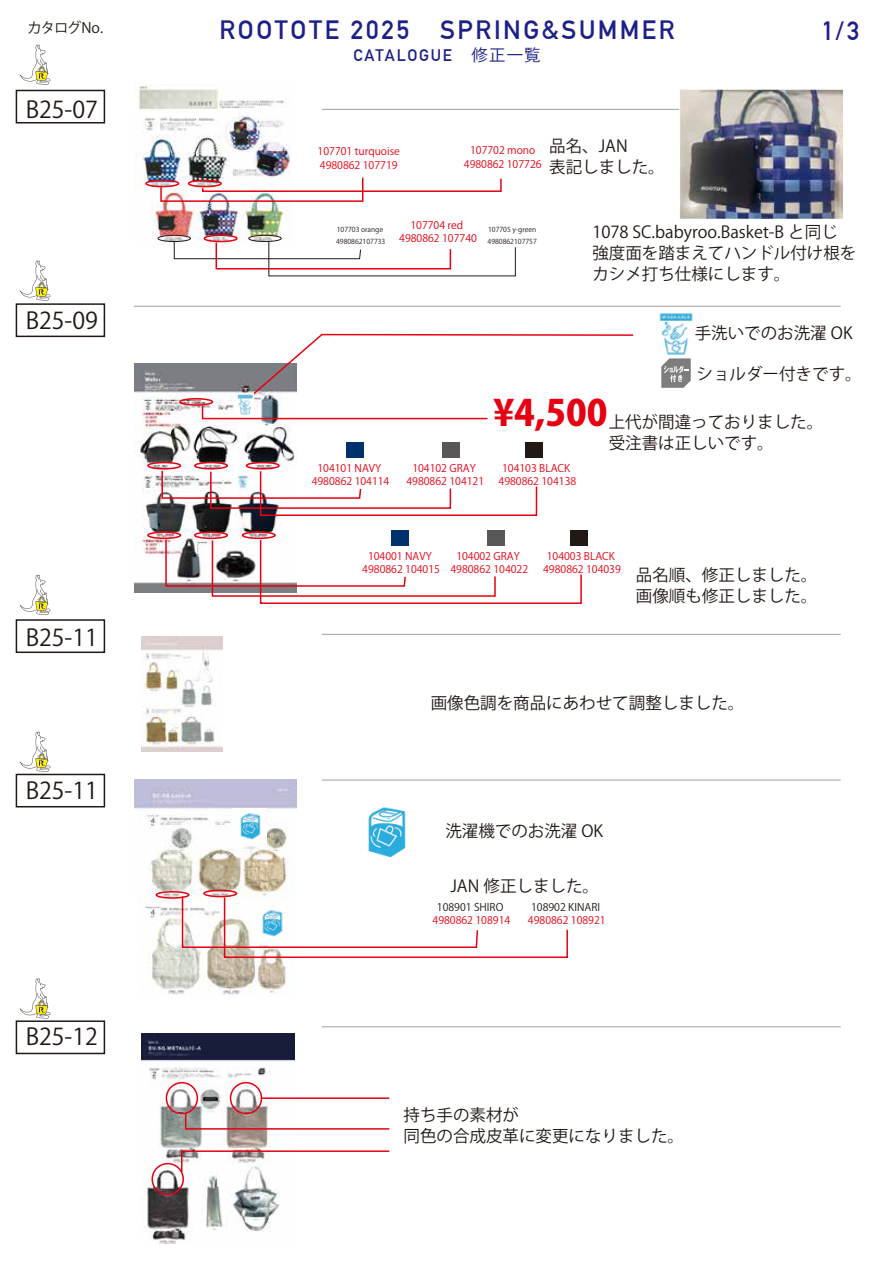
<style>
.page{position:relative;width:893px;height:1263px;background:#fff}
.page>*{position:absolute;margin:0;border:0;box-sizing:border-box;transform-origin:0 0}
.t1{font:800 35.7px "Koz Go Pr 6 N";color:#e60012}
.t2{font:700 25.95px "DIN Alternate";letter-spacing:.1em;color:#1d2088}
.t3{font:23.1px "Koz Go Pr 6 N";color:#221815}
.t4{font:16.5px/21px "Koz Go Pr 6 N";color:#221815}
.t5{font:700 16.35px "DIN Alternate";letter-spacing:.105em;color:#1d2088}
.t6{font:14.4px "Koz Go Pr 6 N";letter-spacing:-.07em;color:#221815}
.t7{font:10.5px/13.5px "Koz Go Pr 6 N";color:#e60012;text-align:center}
.t8{font:10.5px "Koz Go Pr 6 N";color:#221815}
.t9{font:6.9px/12px "Koz Go Pr 6 N";color:#221815}
.s1{font-family:"Koz Go Pr 6 N";font-weight:400}
</style>
<div class="page">
<img style="left:135px;top:780px;width:162px;height:105px">
<img style="left:139px;top:813px;width:155px;height:182px">
<img style="left:135px;top:364px;width:162px;height:228px">
<img style="left:142px;top:637px;width:81px;height:114px">
<img style="left:135px;top:85px;width:156px;height:161px">
<div style="left:145px;top:180px;width:34px;height:7px;border:2px solid #e60012;border-radius:50%"></div>
<div style="left:158px;top:235px;width:33px;height:7px;border:1px solid #221815;border-radius:50%"></div>
<div style="left:204px;top:235px;width:34px;height:7px;border:2px solid #e60012;border-radius:50%"></div>
<div style="left:248px;top:235px;width:34px;height:7px;border:1px solid #221815;border-radius:50%"></div>
<div style="left:179px;top:398px;width:34px;height:8px;border:2px solid #e60012;border-radius:50%"></div>
<div style="left:147px;top:531px;width:34px;height:8px;border:2px solid #e60012;border-radius:50%"></div>
<div style="left:194px;top:531px;width:34px;height:8px;border:2px solid #e60012;border-radius:50%"></div>
<div style="left:242px;top:531px;width:34px;height:8px;border:2px solid #e60012;border-radius:50%"></div>
<svg style="left:160px;top:176px;width:342px;height:27px"></svg>
<svg style="left:173px;top:241px;width:343px;height:36px"></svg>
<div style="left:155px;top:891px;width:34px;height:8px;border:2px solid #e60012;border-radius:50%"></div>
<div style="left:203px;top:889px;width:34px;height:8px;border:2px solid #e60012;border-radius:50%"></div>
<svg style="left:181px;top:895px;width:387px;height:64px"></svg>
<svg style="left:165px;top:538px;width:417px;height:66px"></svg>
<div style="left:147px;top:462px;width:34px;height:7px;border:2px solid #e60012;border-radius:50%"></div>
<div style="left:194px;top:462px;width:34px;height:7px;border:2px solid #e60012;border-radius:50%"></div>
<div style="left:246px;top:462px;width:34px;height:7px;border:2px solid #e60012;border-radius:50%"></div>
<svg style="left:161px;top:469px;width:377px;height:48px"></svg>
<svg style="left:201px;top:404px;width:287px;height:16px"></svg>
<div style="left:16px;top:90px;width:89px;height:33px;border:2px solid #221815"></div>
<div style="left:16px;top:303px;width:89px;height:34px;border:2px solid #221815"></div>
<div style="left:16px;top:619px;width:89px;height:34px;border:2px solid #221815"></div>
<div style="left:16px;top:774px;width:89px;height:33px;border:2px solid #221815"></div>
<svg style="left:20px;top:45px;width:31px;height:40px"></svg>
<svg style="left:20px;top:261px;width:31px;height:40px"></svg>
<svg style="left:20px;top:575px;width:31px;height:40px"></svg>
<svg style="left:20px;top:732px;width:31px;height:40px"></svg>
<hr style="left:322px;top:109px;width:519px;height:1px;background:#9fa0a0">
<hr style="left:134px;top:306px;width:707px;height:1px;background:#9fa0a0">
<hr style="left:322px;top:634px;width:519px;height:1px;background:#9fa0a0">
<hr style="left:322px;top:780px;width:519px;height:1px;background:#9fa0a0">
<div style="left:16px;top:1020px;width:89px;height:34px;border:2px solid #221815"></div>
<svg style="left:20px;top:978px;width:31px;height:41px"></svg>
<hr style="left:322px;top:1026px;width:519px;height:1px;background:#9fa0a0">
<svg style="left:250px;top:333px;width:384px;height:64px"></svg>
<svg style="left:661px;top:358px;width:30px;height:30px"></svg>
<div style="left:346px;top:442px;width:17px;height:16px;background:#00316f"></div>
<div style="left:442px;top:442px;width:18px;height:16px;background:#595757"></div>
<div style="left:525px;top:442px;width:17px;height:16px;background:#221815"></div>
<div style="left:391px;top:530px;width:17px;height:16px;background:#00316f"></div>
<div style="left:488px;top:530px;width:17px;height:16px;background:#595757"></div>
<div style="left:570px;top:530px;width:18px;height:16px;background:#221815"></div>
<img style="left:235px;top:393px;width:19px;height:23px">
<img style="left:659px;top:313px;width:34px;height:42px">
<img style="left:141px;top:1033px;width:153px;height:212px">
<div style="left:166px;top:1082px;width:32px;height:32px;border:2px solid #e60012;border-radius:50%"></div>
<div style="left:230px;top:1082px;width:32px;height:32px;border:2px solid #e60012;border-radius:50%"></div>
<div style="left:151px;top:1163px;width:33px;height:32px;border:2px solid #e60012;border-radius:50%"></div>
<hr style="left:261px;top:1097px;width:128px;height:2px;background:#e60012">
<svg style="left:184px;top:1111px;width:206px;height:19px"></svg>
<svg style="left:180px;top:1150px;width:210px;height:23px"></svg>
<img style="left:679px;top:90px;width:163px;height:129px">
<img style="left:368px;top:807px;width:38px;height:51px">
<img style="left:233px;top:808px;width:34px;height:34px">
<img style="left:254px;top:905px;width:35px;height:34px">
<h3 class="t6" style="left:27px;top:19px;width:77px">カタログNo.</h3>
<h3 class="t3" style="left:26px;top:96px;width:74px">B25-07</h3>
<h3 class="t3" style="left:26px;top:308px;width:74px">B25-09</h3>
<h3 class="t3" style="left:26px;top:625px;width:74px">B25-11</h3>
<h3 class="t3" style="left:26px;top:777px;width:74px">B25-11</h3>
<h3 class="t3" style="left:26px;top:1024px;width:74px">B25-12</h3>
<h2 class="t2" style="left:220px;top:10px;width:456px">ROOTOTE 2025 SPRING&amp;SUMMER</h2>
<h3 class="t5" style="left:353px;top:42px;width:189px">CATALOGUE<span class="s1">　修正一覧</span></h3>
<p class="t7" style="left:318px;top:145px;width:84px;text-align:left">107701 turquoise<br>4980862 107719</p>
<p class="t7" style="left:464px;top:144px;width:79px">107702 mono<br>4980862 107726</p>
<h3 class="t4" style="left:549px;top:136px;width:117px">品名、JAN　表記しました。</h3>
<h2 class="t2" style="left:822px;top:11px;width:39px">1/3</h2>
<p class="t9" style="left:336px;top:224px;width:51px">107703 orange<br>4980862107733</p>
<p class="t7" style="left:399px;top:218px;width:79px">107704 red<br>4980862 107740</p>
<p class="t9" style="left:487px;top:224px;width:51px">107705 y-green<br>4980862107757</p>
<h3 class="t4" style="left:592px;top:222px;width:266px">1078 SC.babyroo.Basket-B と同じ強度面を踏まえてハンドル付け根をカシメ打ち仕様にします。</h3>
<h3 class="t4" style="left:695px;top:323px;width:159px">手洗いでのお洗濯 OK</h3>
<h3 class="t4" style="left:697px;top:363px;width:166px">ショルダー付きです。</h3>
<h1 class="t1" style="left:493px;top:393px;width:116px">¥4,500</h1>
<h3 class="t4" style="left:609px;top:412px;width:216px">上代が間違っておりました。受注書は正しいです。</h3>
<p class="t7" style="left:312px;top:461px;width:79px">104101 NAVY<br>4980862 104114</p>
<p class="t7" style="left:406px;top:461px;width:79px">104102 GRAY<br>4980862 104121</p>
<p class="t7" style="left:499px;top:461px;width:79px">104103 BLACK<br>4980862 104138</p>
<p class="t7" style="left:362px;top:549px;width:79px">104001 NAVY<br>4980862 104015</p>
<p class="t7" style="left:450px;top:549px;width:79px">104002 GRAY<br>4980862 104022</p>
<p class="t7" style="left:543px;top:549px;width:79px">104003 BLACK<br>4980862 104039</p>
<h3 class="t4" style="left:636px;top:565px;width:183px">品名順、修正しました。画像順も修正しました。</h3>
<h3 class="t4" style="left:431px;top:692px;width:315px">画像色調を商品にあわせて調整しました。</h3>
<h3 class="t4" style="left:445px;top:820px;width:159px">洗濯機でのお洗濯 OK</h3>
<h3 class="t4" style="left:450px;top:876px;width:150px">JAN 修正しました。</h3>
<p class="t8" style="left:437px;top:901px;width:68px">108901 SHIRO</p>
<p class="t7" style="left:433px;top:914px;width:79px">4980862 108914</p>
<p class="t8" style="left:531px;top:901px;width:70px">108902 KINARI</p>
<p class="t7" style="left:528px;top:914px;width:79px">4980862 108921</p>
<h3 class="t4" style="left:404px;top:1105px;width:282px">持ち手の素材が<br>同色の合成皮革に変更になりました。</h3>
</div>
